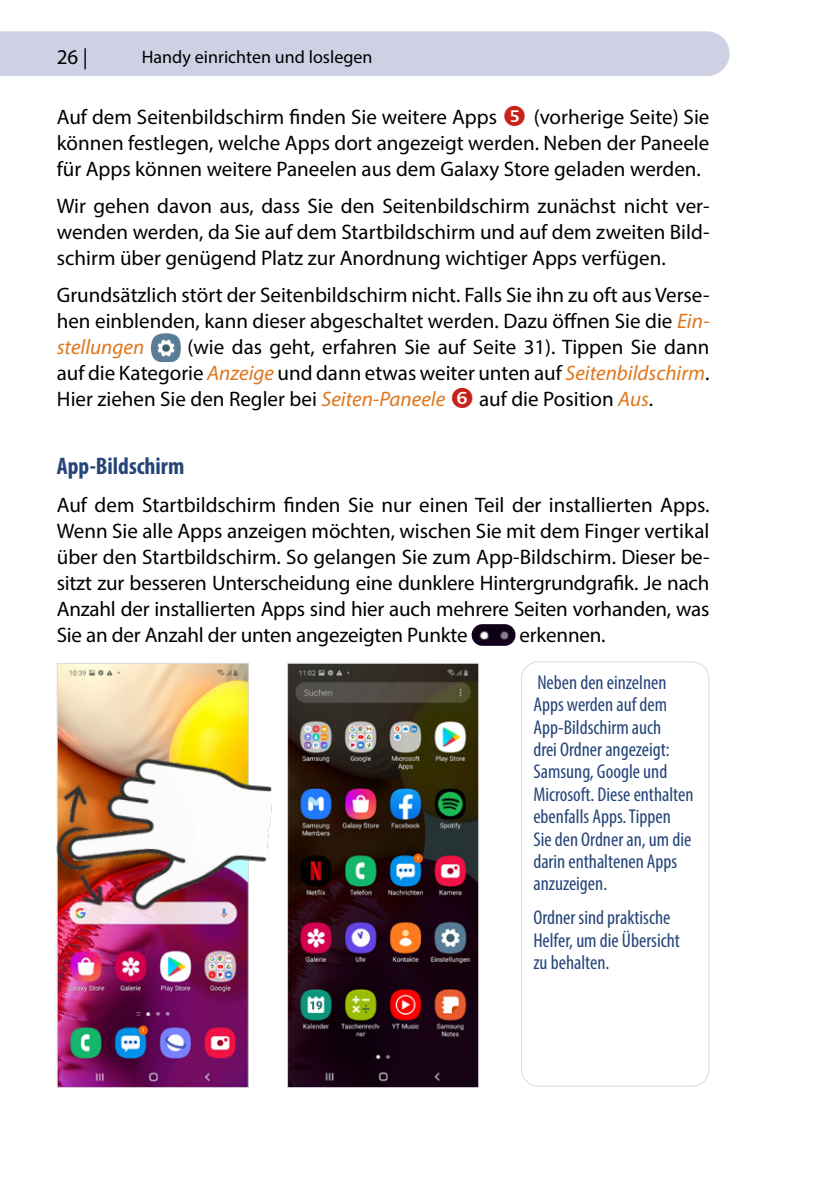
<style>
.page{position:relative;width:840px;height:1191px;background:#fff}
.page>*{position:absolute;margin:0;border:0;box-sizing:border-box;transform-origin:0 0}
.Ueberschrift_3{font:700 condensed 24px "Myriad Pro";color:#254579}
.Grundtext{font:21px/26px "Myriad Pro";color:#000;text-align:justify}
.Marginaltext{font:condensed 20px/22.4px "Myriad Pro";color:#254579}
.t1{font:18px "Myriad Pro";color:#000}
.s1{font-style:italic;color:#df761a}
</style>
<div class="page">
<div style="left:0;top:31px;width:729px;height:45px;background:#cdd1e3"></div>
<img style="left:152px;top:333px;width:28px;height:28px">
<img style="left:471px;top:624px;width:44px;height:22px;border-radius:11px">
<img style="left:289px;top:665px;width:188px;height:421px">
<div style="left:287px;top:663px;width:192px;height:425px;border:1px solid #dadada"></div>
<img style="left:59px;top:665px;width:188px;height:421px">
<div style="left:57px;top:663px;width:192px;height:425px;border:1px solid #dadada"></div>
<div style="left:520px;top:661px;width:189px;height:425px;border:1px solid #dadada;border-radius:17px"></div>
<img style="left:56px;top:747px;width:217px;height:179px">
<p class="Grundtext" style="left:57px;top:43px;width:33px">26 |</p>
<p class="t1" style="left:142px;top:45px;width:232px">Handy einrichten und loslegen</p>
<p class="Grundtext" style="left:57px;top:103px;width:441px">Auf dem Seitenbildschirm finden Sie weitere Apps</p>
<p class="Grundtext" style="left:57px;top:103px;width:653px;text-indent:476px">(vorherige Seite) Sie können festlegen, welche Apps dort angezeigt werden. Neben der Paneele für Apps können weitere Paneelen aus dem Galaxy Store geladen werden.</p>
<p class="Grundtext" style="left:57px;top:193px;width:653px">Wir gehen davon aus, dass Sie den Seitenbildschirm zunächst nicht ver&shy;wenden werden, da Sie auf dem Startbildschirm und auf dem zweiten Bild&shy;schirm über genügend Platz zur Anordnung wichtiger Apps verfügen.</p>
<p class="Grundtext" style="left:57px;top:282px;width:653px">Grundsätzlich stört der Seitenbildschirm nicht. Falls Sie ihn zu oft aus Verse&shy;hen einblenden, kann dieser abgeschaltet werden. Dazu öffnen Sie die <span class="s1">Ein&shy;stellungen</span></p>
<p class="Grundtext" style="left:57px;top:334px;width:653px;text-indent:131px">(wie das geht, erfahren Sie auf Seite 31). Tippen Sie dann auf die Kategorie <span class="s1">Anzeige</span> und dann etwas weiter unten auf <span class="s1">Seitenbildschirm</span>.<br>Hier ziehen Sie den Regler bei <span class="s1">Seiten-Paneele</span></p>
<p class="Grundtext" style="left:479px;top:386px;width:175px">auf die Position <span class="s1">Aus</span>.</p>
<p class="Ueberschrift_3" style="left:57px;top:451px;width:129px">App-Bildschirm</p>
<p class="Grundtext" style="left:57px;top:491px;width:654px">Auf dem Startbildschirm finden Sie nur einen Teil der installierten Apps.<br>Wenn Sie alle Apps anzeigen möchten, wischen Sie mit dem Finger vertikal über den Startbildschirm. So gelangen Sie zum App-Bildschirm. Dieser be&shy;sitzt zur besseren Unterscheidung eine dunklere Hintergrundgrafik. Je nach Anzahl der installierten Apps sind hier auch mehrere Seiten vorhanden, was Sie an der Anzahl der unten angezeigten Punkte</p>
<p class="Grundtext" style="left:519px;top:621px;width:87px">erkennen.</p>
<p class="Marginaltext" style="left:533px;top:670px;width:162px">Neben den einzelnen<br>Apps werden auf dem<br>App-Bildschirm auch<br>drei Ordner angezeigt:<br>Samsung, Google und<br>Microsoft. Diese enthalten ebenfalls Apps. Tippen<br>Sie den Ordner an, um die darin enthaltenen Apps anzuzeigen.</p>
<p class="Marginaltext" style="left:533px;top:906px;width:148px">Ordner sind praktische<br>Helfer, um die Übersicht zu behalten.</p>
</div>
